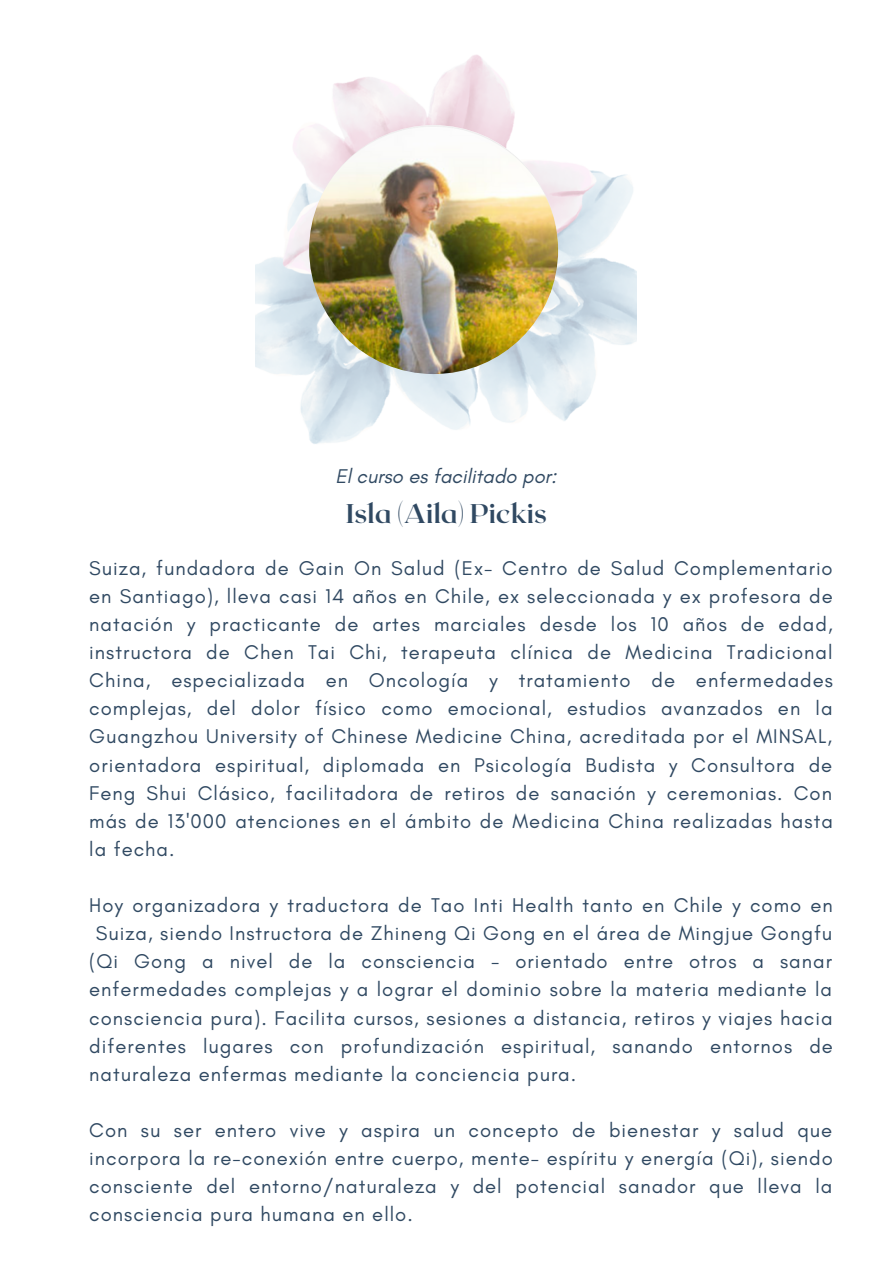
<style>
.page{position:relative;width:893px;height:1264px;background:#fff}
.page>*{position:absolute;margin:0;border:0;box-sizing:border-box;transform-origin:0 0}
.t1{font:700 27px "Roxborough CF";color:#304962}
.t2{font:20.25px/28px "Glacial Indifference";letter-spacing:.05em;color:#304962;text-align:justify}
.t3{font:italic 20.25px "Glacial Indifference";color:#304962}
</style>
<div class="page">
<img style="left:255px;top:54px;width:381px;height:390px">
<img style="left:309px;top:125px;width:249px;height:249px;border-radius:50%">
<p class="t3" style="left:335px;top:463px;width:222px">El curso es facilitado por:</p>
<p class="t1" style="left:346px;top:496px;width:202px">Isla (Aila) Pickis</p>
<p class="t2" style="left:89px;top:553px;width:745px">Suiza, fundadora de Gain On Salud (Ex- Centro de Salud Complementario en Santiago), lleva casi 14 años en Chile, ex seleccionada y ex profesora de natación y practicante de artes marciales desde los 10 años de edad, instructora de Chen Tai Chi, terapeuta clínica de Medicina Tradicional China, especializada en Oncología y tratamiento de enfermedades complejas, del dolor físico como emocional, estudios avanzados en la Guangzhou University of Chinese Medicine China, acreditada por el MINSAL, orientadora espiritual, diplomada en Psicología Budista y Consultora de Feng Shui Clásico, facilitadora de retiros de sanación y ceremonias. Con más de 13'000 atenciones en el ámbito de Medicina China realizadas hasta la fecha.</p>
<p class="t2" style="left:89px;top:891px;width:745px">Hoy organizadora y traductora de Tao Inti Health tanto en Chile y como en</p>
<p class="t2" style="left:96px;top:919px;width:738px">Suiza, siendo Instructora de Zhineng Qi Gong en el área de Mingjue Gongfu</p>
<p class="t2" style="left:89px;top:947px;width:744px">(Qi Gong a nivel de la consciencia - orientado entre otros a sanar</p>
<p class="t2" style="left:89px;top:975px;width:744px">enfermedades complejas y a lograr el dominio sobre la materia mediante la</p>
<p class="t2" style="left:89px;top:1003px;width:744px">consciencia pura). Facilita cursos, sesiones a distancia, retiros y viajes hacia</p>
<p class="t2" style="left:89px;top:1031px;width:745px">diferentes lugares con profundización espiritual, sanando entornos de</p>
<p class="t2" style="left:89px;top:1059px;width:488px">naturaleza enfermas mediante la conciencia pura.</p>
<p class="t2" style="left:89px;top:1115px;width:745px">Con su ser entero vive y aspira un concepto de bienestar y salud que incorpora la re-conexión entre cuerpo, mente- espíritu y energía (Qi), siendo consciente del entorno/naturaleza y del potencial sanador que lleva la consciencia pura humana en ello.</p>
</div>
